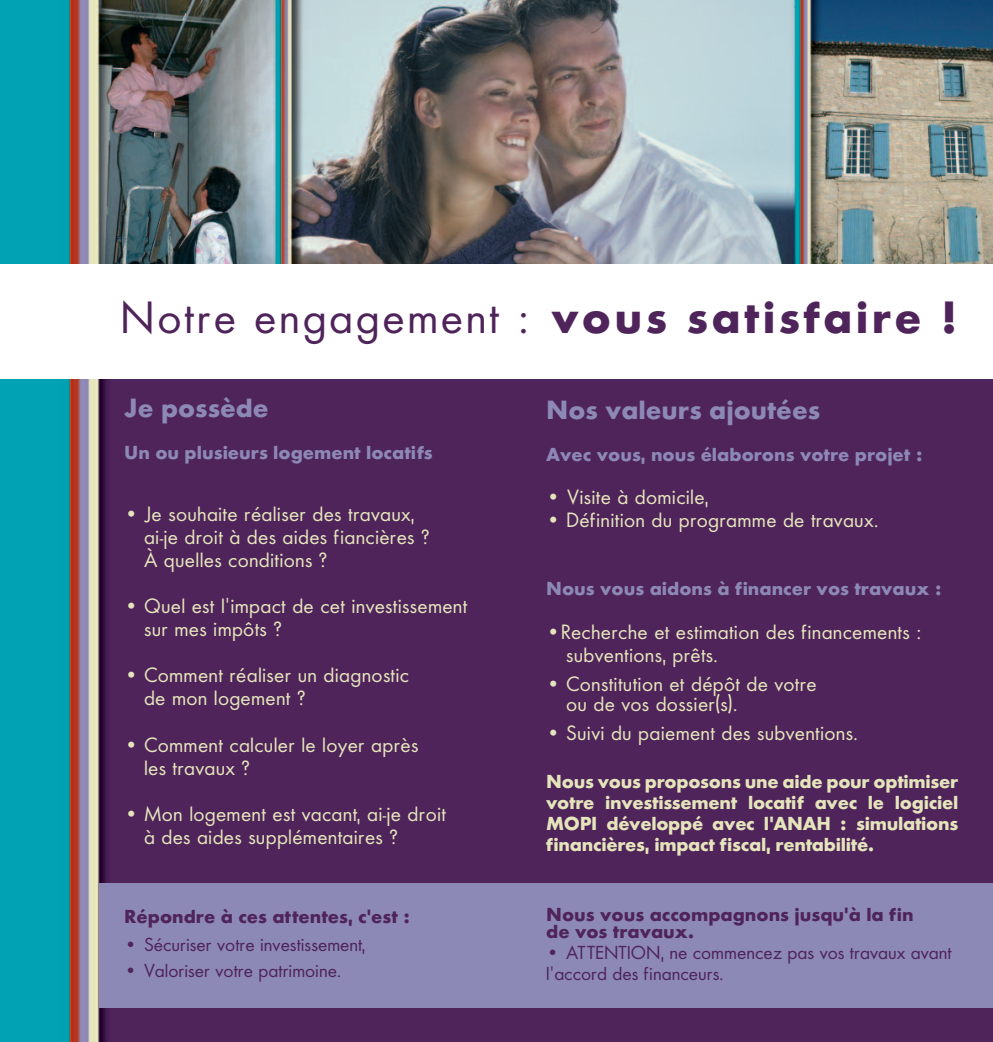
<style>
.page{position:relative;width:993px;height:1042px;background:#fff}
.page>*{position:absolute;margin:0;border:0;box-sizing:border-box;transform-origin:0 0}
.t1{font:42px "Canal Light Romain";letter-spacing:.06em;color:#4e245a}
.t2{font:24.5px "Canal Bold Romain";color:#8d89b7}
.t3{font:19.25px/23.1px "Canal Light Romain";letter-spacing:.015em;color:#e5e5bc}
.t4{font:17.5px/21px "Canal Bold Romain";letter-spacing:-.015em;color:#e5e5bc;text-align:justify}
.t5{font:17.5px/21px "Canal Light Romain";color:#4e245a}
.t6{font:17.5px "Canal Bold Romain";color:#8d89b7}
.t7{font:17.5px/17.5px "Canal Bold Romain";color:#4e245a}
.s1{font-family:"Canal Bold Romain"}
</style>
<div class="page">
<img style="left:0;top:0;width:992px;height:1042px">
<div style="left:99px;top:883px;width:893px;height:124px;background:#8d89b7"></div>
<div style="left:0;top:265px;width:992px;height:114px;background:#fff"></div>
<h1 class="t1" style="left:120px;top:301px;width:838px">Notre engagement : <span class="s1">vous satisfaire !</span></h1>
<p class="t2" style="left:124px;top:399px;width:146px">Je possède</p>
<p class="t6" style="left:124px;top:446px;width:310px">Un ou plusieurs logement locatifs</p>
<p class="t3" style="left:144px;top:504px;width:287px;text-indent:-20px">• Je souhaite réaliser des travaux, ai-je droit à des aides fiancières ?<br>À quelles conditions ?</p>
<p class="t3" style="left:144px;top:597px;width:325px;text-indent:-20px">• Quel est l’impact de cet investissement sur mes impôts ?</p>
<p class="t3" style="left:144px;top:666px;width:266px;text-indent:-20px">• Comment réaliser un diagnostic de mon logement ?</p>
<p class="t3" style="left:144px;top:735px;width:276px;text-indent:-20px">• Comment calculer le loyer après les travaux ?</p>
<p class="t3" style="left:144px;top:804px;width:303px;text-indent:-20px">• Mon logement est vacant, ai-je droit à des aides supplémentaires ?</p>
<p class="t7" style="left:124px;top:909px;width:288px">Répondre à ces attentes, c’est :</p>
<p class="t5" style="left:124px;top:936px;width:242px">• Sécuriser votre investissement,</p>
<p class="t5" style="left:124px;top:962px;width:218px">• Valoriser votre patrimoine.</p>
<p class="t2" style="left:546px;top:400px;width:275px">Nos valeurs ajoutées</p>
<p class="t6" style="left:546px;top:448px;width:378px">Avec vous, nous élaborons votre projet :</p>
<p class="t3" style="left:546px;top:488px;width:164px">• Visite à domicile,</p>
<p class="t3" style="left:546px;top:511px;width:333px">• Définition du programme de travaux.</p>
<p class="t6" style="left:546px;top:582px;width:397px">Nous vous aidons à financer vos travaux :</p>
<p class="t3" style="left:566px;top:622px;width:357px;text-indent:-20px">•Recherche et estimation des financements : subventions, prêts.</p>
<p class="t3" style="left:566px;top:677px;width:252px;line-height:19.2px;text-indent:-20px">• Constitution et dépôt de votre ou de vos dossier(s).</p>
<p class="t3" style="left:546px;top:724px;width:313px">• Suivi du paiement des subventions.</p>
<p class="t4" style="left:546px;top:773px;width:413px">Nous vous proposons une aide pour optimiser votre investissement locatif avec le logiciel MOPI développé avec l’ANAH : simulations financières, impact fiscal, rentabilité.</p>
<p class="t7" style="left:546px;top:907px;width:369px">Nous vous accompagnons jusqu’à la fin de vos travaux.</p>
<p class="t5" style="left:546px;top:944px;width:407px">• ATTENTION, ne commencez pas vos travaux avant l’accord des financeurs.</p>
</div>
